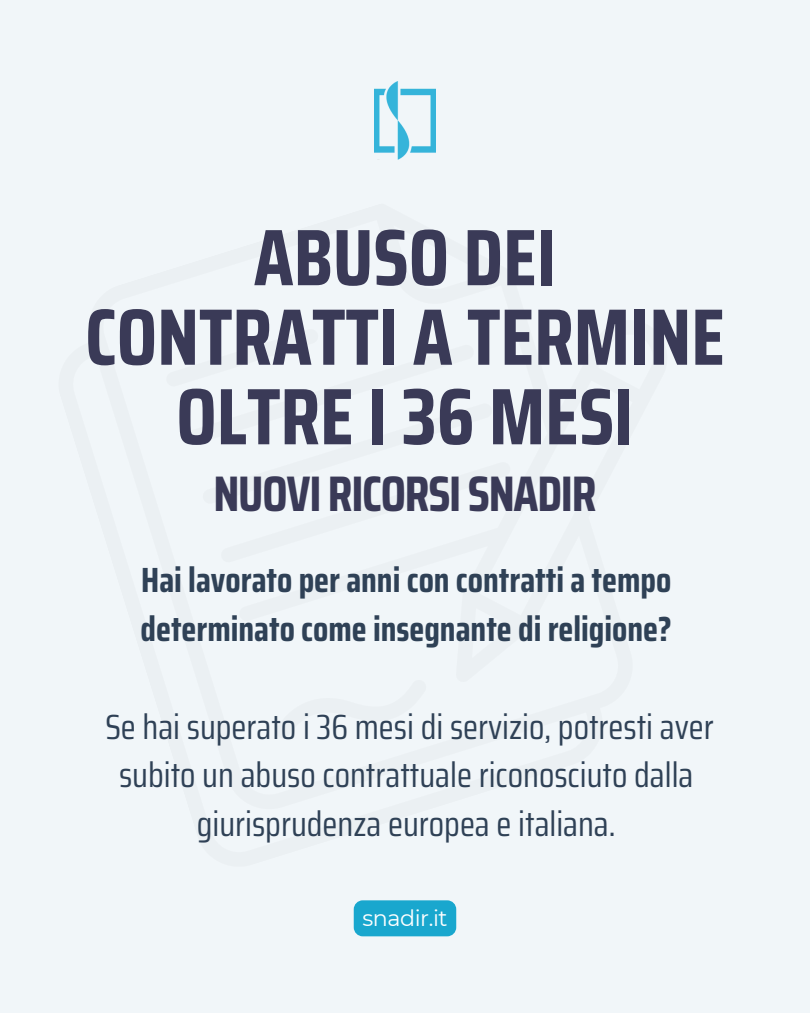
<style>
.page{position:relative;width:810px;height:1013px;background:#fff}
.page>*{position:absolute;margin:0;border:0;box-sizing:border-box;transform-origin:0 0}
.t1{font:700 80px/79.5px "Saira Condensed";color:#3a3a57;text-align:center}
.t2{font:700 50px "Saira Condensed";letter-spacing:-.025em;color:#3a3a57}
.t3{font:35px/48.8px "Saira Condensed";color:#2f4156;text-align:center}
.t4{font:700 35px/48.8px "Saira Condensed";color:#2f4156}
.t5{font:22.2px "Montserrat";letter-spacing:-.02em;color:#fff}
</style>
<div class="page">
<div style="left:0;top:0;width:810px;height:1012px;background:#f1f6f9"></div>
<img style="left:375px;top:81px;width:60px;height:54px">
<div style="left:354px;top:900px;width:102px;height:36px;background:#19a7ce;border-radius:9px"></div>
<h1 class="t1" style="left:85px;top:217px;width:641px">ABUSO DEI<br>CONTRATTI A TERMINE<br>OLTRE I 36 MESI</h1>
<h2 class="t2" style="left:213px;top:454px;width:385px">NUOVI RICORSI SNADIR</h2>
<h3 class="t4" style="left:141px;top:556px;width:533px">Hai lavorato per anni con contratti a tempo determinato come insegnante di religione?</h3>
<h4 class="t3" style="left:105px;top:702px;width:610px">Se hai superato i 36 mesi di servizio, potresti aver subito un abuso contrattuale riconosciuto dalla giurisprudenza europea e italiana.</h4>
<p class="t5" style="left:362px;top:904px;width:87px">snadir.it</p>
</div>
